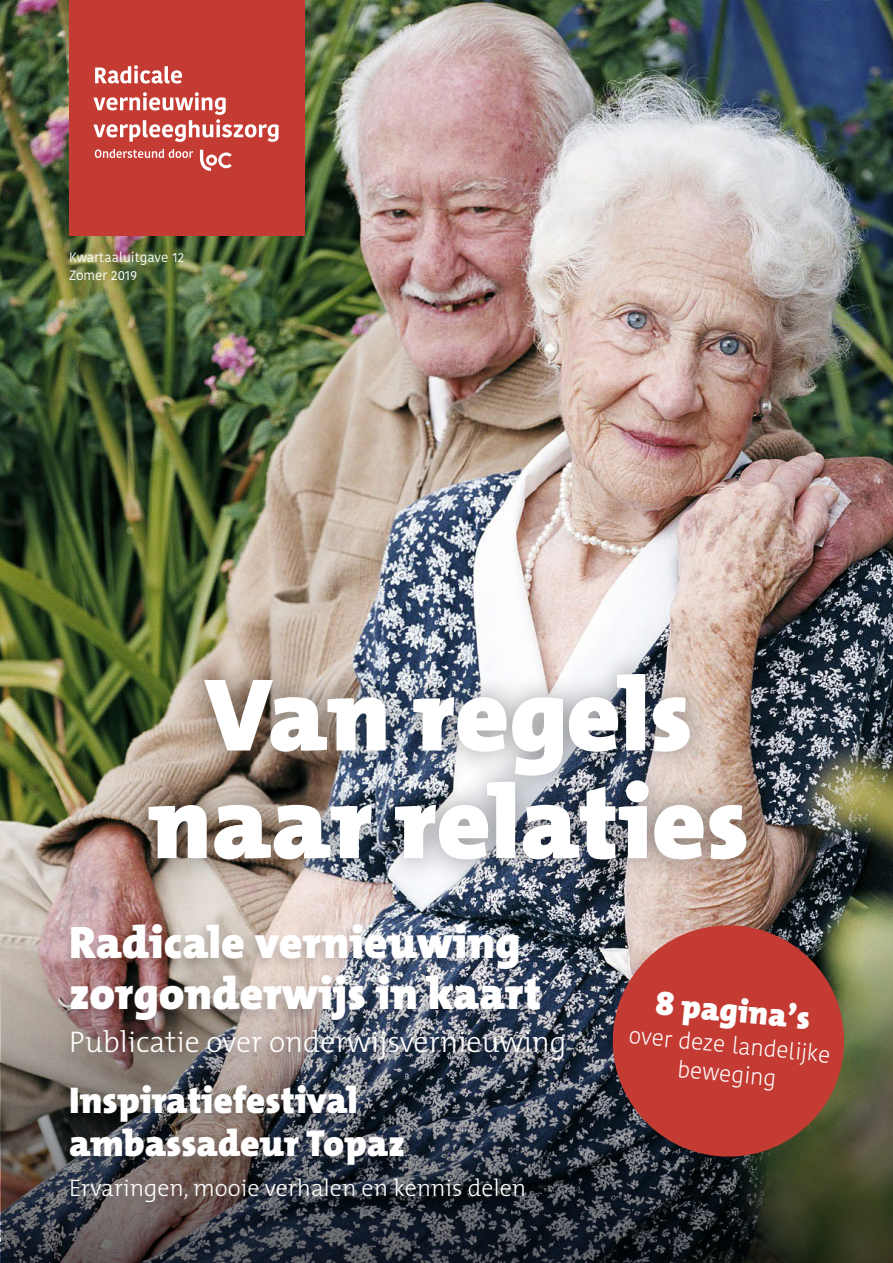
<style>
.page{position:relative;width:893px;height:1263px;background:#fff}
.page>*{position:absolute;margin:0;border:0;box-sizing:border-box;transform-origin:0 0}
.t1{font:800 104.4px/107.7px "T Mix";color:#fff;text-align:center}
.t2{font:800 45.6px/51.8px "T Mix";color:#fff}
.t3{font:800 37.5px/42.6px "T Mix";color:#fff}
.t4{font:800 33px "T Mix";color:#fff}
.t5{font:300 30px "T Mix";color:#fff}
.t6{font:300 24px "T Mix";color:#fff}
.t7{font:300 22.95px/28.5px "Kohinoor Bangla";color:#fff;text-align:center}
.t8{font:13.5px/18px "Kohinoor Bangla";color:#fff}
</style>
<div class="page">
<img style="left:0;top:0;width:893px;height:1263px">
<img style="left:1px;top:914px;width:892px;height:349px">
<div style="left:59px;top:921px;width:487px;height:115px;background:#000;opacity:.2"></div>
<div style="left:60px;top:1027px;width:510px;height:47px;background:#000;opacity:.2"></div>
<div style="left:59px;top:1176px;width:471px;height:41px;background:#000;opacity:.2"></div>
<div style="left:124px;top:648px;width:647px;height:236px;background:#000;opacity:.4"></div>
<div style="left:59px;top:1082px;width:351px;height:98px;background:#000;opacity:.2"></div>
<svg style="left:607px;top:920px;width:243px;height:242px;background:#a6453c"></svg>
<div style="left:69px;top:0;width:235px;height:235px;background:#c43b33"></div>
<svg style="left:95px;top:65px;width:87px;height:19px"></svg>
<svg style="left:93px;top:92px;width:186px;height:50px"></svg>
<svg style="left:200px;top:150px;width:32px;height:21px"></svg>
<svg style="left:95px;top:149px;width:98px;height:9px"></svg>
<p class="t8" style="left:69px;top:248px;width:117px">Kwartaaluitgave 12<br>Zomer 2019</p>
<h1 class="t1" style="left:148px;top:659px;width:602px">Van regels naar relaties</h1>
<p class="t2" style="left:69px;top:915px;width:474px">Radicale vernieuwing zorgonderwijs in kaart</p>
<p class="t5" style="left:69px;top:1017px;width:499px">Publicatie over onderwijsvernieuwing</p>
<p class="t3" style="left:69px;top:1078px;width:338px">Inspiratiefestival ambassadeur Topaz</p>
<p class="t6" style="left:69px;top:1168px;width:459px">Ervaringen, mooie verhalen en kennis delen</p>
<p class="t4" style="left:658px;top:976px;width:157px;rotate:5deg">8 pagina’s</p>
<p class="t7" style="left:630px;top:1022px;width:204px;rotate:5deg">over deze landelijke beweging</p>
</div>
